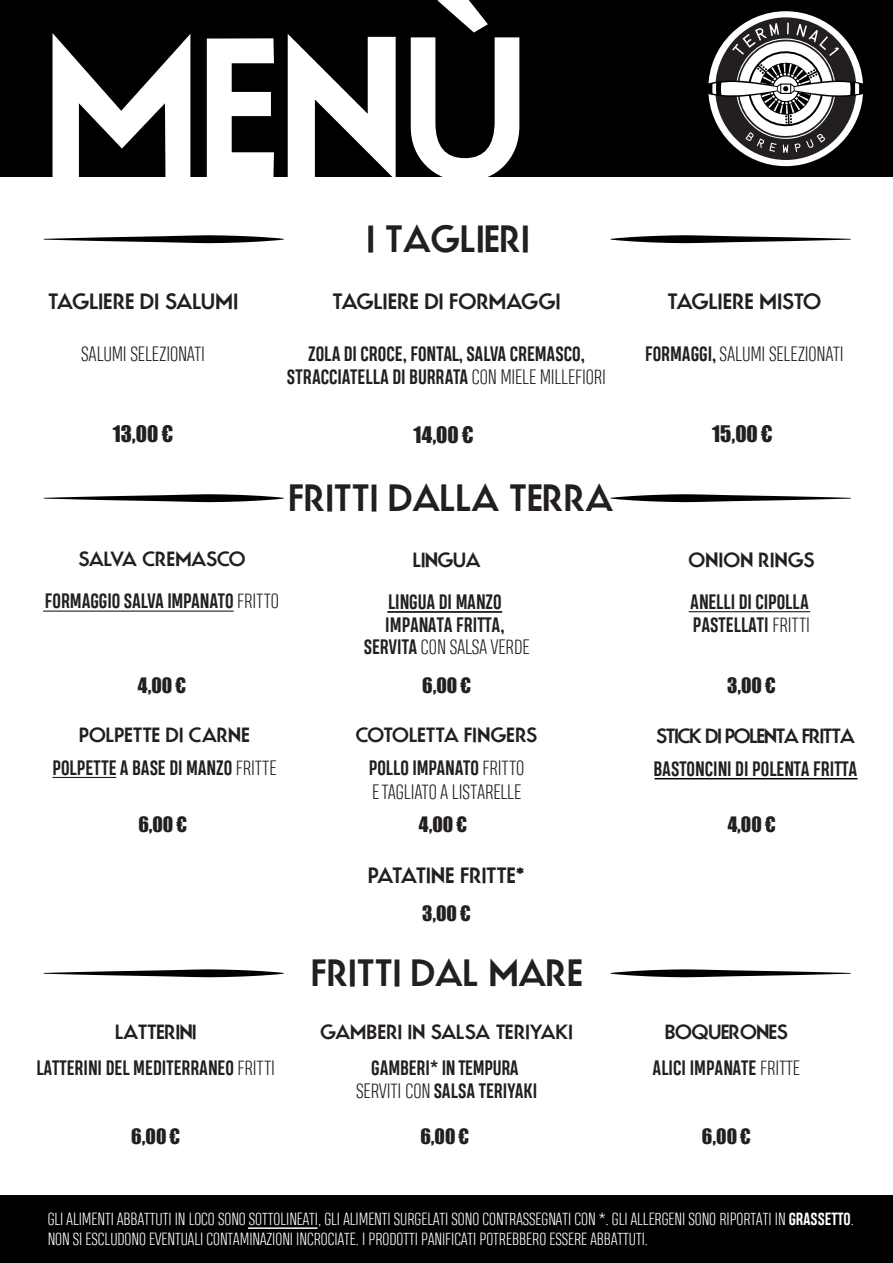
<style>
.page{position:relative;width:893px;height:1263px;background:#fff}
.page>*{position:absolute;margin:0;border:0;box-sizing:border-box;transform-origin:0 0}
.t1{font:700 188.55px "Movement";color:#fff}
.t2{font:700 36px "Movement";color:#231f20}
.t3{font:700 21px "Movement";letter-spacing:-.01em;color:#231f20}
.t4{font:21px "Impact";color:#231f20}
.t5{font:700 19.5px/22.5px "Heading Pro Trial";color:#231f20;text-align:center}
.t6{font:700 19.5px "Movement";letter-spacing:-.02em;color:#231f20}
.t7{font:300 19.5px/23.4px "Heading Pro Trial";color:#231f20}
.t8{font:19.5px "Impact";color:#231f20}
.t9{font:700 19.5px "Movement";letter-spacing:-.06em;color:#231f20}
.t10{font:700 19.5px "Movement";letter-spacing:.01em;color:#231f20}
.t11{font:300 16.5px/19.8px "Heading Pro Trial";color:#fff}
.s1{font-weight:300}
.s2{font-weight:700}
</style>
<div class="page">
<div style="left:0;top:0;width:893px;height:177px;background:#000001"></div>
<div style="left:0;top:1195px;width:893px;height:68px;background:#000001"></div>
<div style="left:708px;top:11px;width:155px;height:155px;background:#fff;border-radius:50%"></div>
<svg style="left:708px;top:17px;width:155px;height:143px"></svg>
<svg style="left:611px;top:235px;width:240px;height:8px"></svg>
<svg style="left:44px;top:235px;width:240px;height:8px"></svg>
<svg style="left:611px;top:494px;width:240px;height:8px"></svg>
<svg style="left:44px;top:494px;width:240px;height:8px"></svg>
<svg style="left:611px;top:969px;width:240px;height:8px"></svg>
<svg style="left:44px;top:969px;width:240px;height:8px"></svg>
<hr style="left:387px;top:611px;width:115px;height:2px;background:#231f20">
<hr style="left:689px;top:611px;width:121px;height:1px;background:#231f20">
<hr style="left:52px;top:777px;width:64px;height:1px;background:#231f20">
<hr style="left:43px;top:610px;width:191px;height:2px;background:#231f20">
<hr style="left:248px;top:1227px;width:69px;height:2px;background:#fff">
<hr style="left:654px;top:778px;width:204px;height:1px;background:#000">
<h1 class="t1" style="left:43px;top:-11px;width:484px">MENÙ</h1>
<p class="t3" style="left:48px;top:288px;width:191px">TAGLIERE DI SALUMI</p>
<p class="t7" style="left:81px;top:344px;width:126px">SALUMI SELEZIONATI</p>
<p class="t4" style="left:113px;top:418px;width:62px">13,00 €</p>
<h2 class="t2" style="left:367px;top:216px;width:164px">I TAGLIERI</h2>
<p class="t3" style="left:333px;top:288px;width:229px">TAGLIERE DI FORMAGGI</p>
<p class="t5" style="left:287px;top:344px;width:321px;line-height:23.4px">ZOLA DI CROCE, FONTAL, SALVA CREMASCO,<br>STRACCIATELLA DI BURRATA <span class="s1">CON MIELE MILLEFIORI</span></p>
<p class="t4" style="left:413px;top:418px;width:62px">14,00 €</p>
<h2 class="t2" style="left:289px;top:474px;width:326px">FRITTI DALLA TERRA</h2>
<p class="t6" style="left:78px;top:547px;width:169px">SALVA CREMASCO</p>
<p class="t5" style="left:45px;top:592px;width:236px">FORMAGGIO SALVA IMPANATO <span class="s1">FRITTO</span></p>
<p class="t8" style="left:138px;top:670px;width:50px">4,00 €</p>
<p class="t6" style="left:79px;top:723px;width:172px">POLPETTE DI CARNE</p>
<p class="t5" style="left:52px;top:759px;width:226px">POLPETTE A BASE DI MANZO <span class="s1">FRITTE</span></p>
<p class="t8" style="left:138px;top:809px;width:50px">6,00 €</p>
<p class="t6" style="left:115px;top:1019px;width:83px">LATTERINI</p>
<p class="t5" style="left:37px;top:1058px;width:240px">LATTERINI DEL MEDITERRANEO <span class="s1">FRITTI</span></p>
<p class="t8" style="left:131px;top:1121px;width:51px">6,00 €</p>
<p class="t6" style="left:413px;top:548px;width:69px">LINGUA</p>
<p class="t5" style="left:364px;top:593px;width:167px">LINGUA DI MANZO<br>IMPANATA FRITTA,<br>SERVITA <span class="s1">CON SALSA VERDE</span></p>
<p class="t8" style="left:422px;top:670px;width:51px">6,00 €</p>
<p class="t6" style="left:356px;top:723px;width:183px">COTOLETTA FINGERS</p>
<p class="t7" style="left:369px;top:758px;width:157px"><span class="s2">POLLO IMPANATO</span> FRITTO<br>E TAGLIATO A LISTARELLE</p>
<p class="t8" style="left:419px;top:809px;width:50px">4,00 €</p>
<p class="t3" style="left:368px;top:862px;width:158px">PATATINE FRITTE*</p>
<p class="t8" style="left:422px;top:899px;width:50px">3,00 €</p>
<h2 class="t2" style="left:312px;top:950px;width:273px">FRITTI DAL MARE</h2>
<p class="t6" style="left:320px;top:1020px;width:254px">GAMBERI IN SALSA TERIYAKI</p>
<p class="t5" style="left:356px;top:1059px;width:183px">GAMBERI* IN TEMPURA<br><span class="s1">SERVITI CON</span> SALSA TERIYAKI</p>
<p class="t8" style="left:420px;top:1121px;width:50px">6,00 €</p>
<p class="t3" style="left:667px;top:288px;width:155px">TAGLIERE MISTO</p>
<p class="t7" style="left:645px;top:345px;width:200px"><span class="s2">FORMAGGI,</span> SALUMI SELEZIONATI</p>
<p class="t4" style="left:712px;top:418px;width:62px">15,00 €</p>
<p class="t10" style="left:688px;top:548px;width:127px">ONION RINGS</p>
<p class="t5" style="left:691px;top:593px;width:121px;text-align:left">ANELLI DI CIPOLLA<br>PASTELLATI <span class="s1">FRITTI</span></p>
<p class="t8" style="left:727px;top:670px;width:50px">3,00 €</p>
<p class="t9" style="left:656px;top:724px;width:200px">STICK DI POLENTA FRITTA</p>
<p class="t5" style="left:654px;top:760px;width:205px">BASTONCINI DI POLENTA FRITTA</p>
<p class="t8" style="left:728px;top:809px;width:50px">4,00 €</p>
<p class="t6" style="left:665px;top:1020px;width:124px">BOQUERONES</p>
<p class="t5" style="left:653px;top:1059px;width:149px">ALICI IMPANATE <span class="s1">FRITTE</span></p>
<p class="t8" style="left:702px;top:1121px;width:51px">6,00 €</p>
<p class="t11" style="left:48px;top:1211px;width:808px">GLI ALIMENTI ABBATTUTI IN LOCO SONO SOTTOLINEATI, GLI ALIMENTI SURGELATI SONO CONTRASSEGNATI CON *. GLI ALLERGENI SONO RIPORTATI IN <span class="s2">GRASSETTO</span>.<br>NON SI ESCLUDONO EVENTUALI CONTAMINAZIONI INCROCIATE. I PRODOTTI PANIFICATI POTREBBERO ESSERE ABBATTUTI.</p>
</div>
